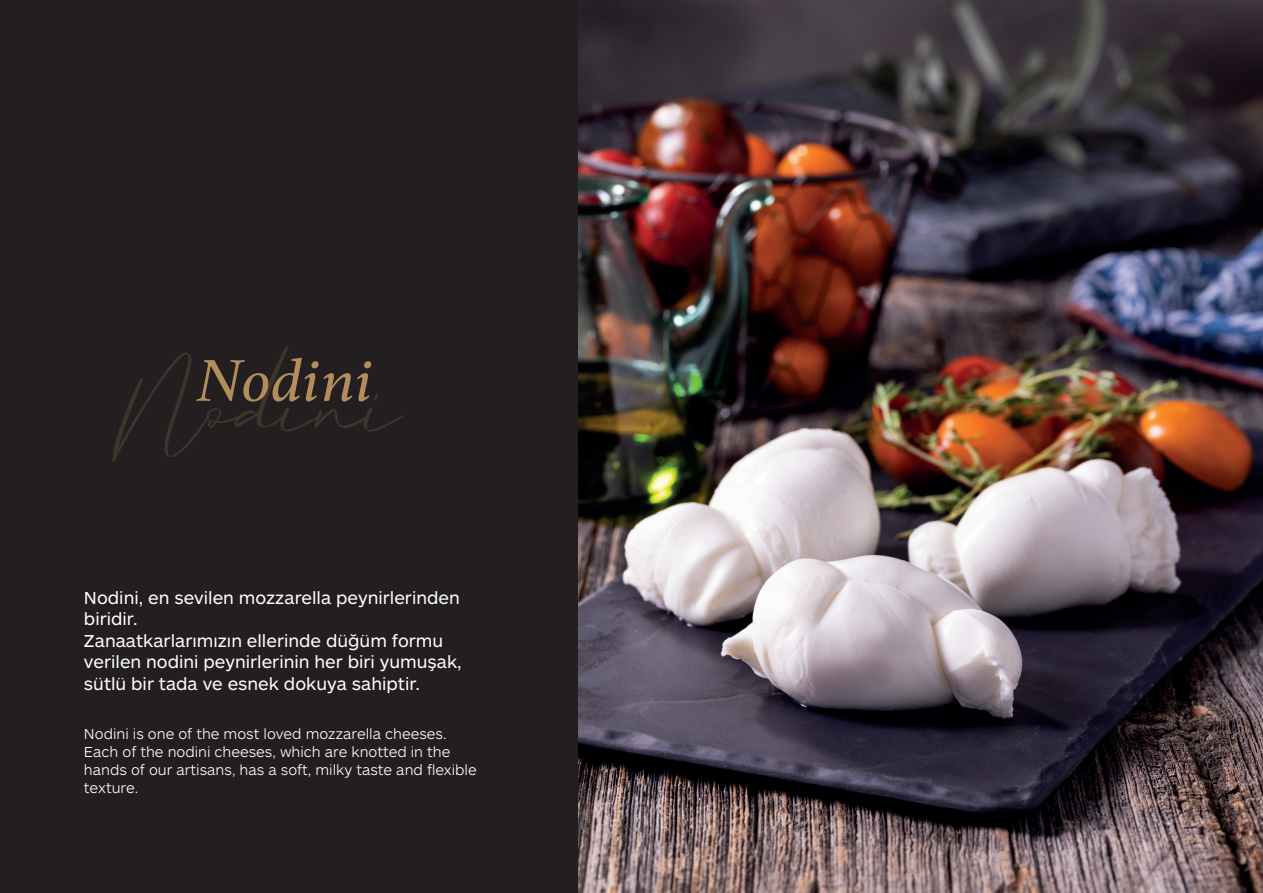
<style>
.page{position:relative;width:1263px;height:893px;background:#231f20}
.page>*{position:absolute;margin:0;border:0;box-sizing:border-box;transform-origin:0 0}
.t1{font:177.45px "Oxyless";letter-spacing:-.01em;color:#b28e5d}
.t2{font:italic 700 60px "Gambetta Variable";color:#b28e5d}
.t3{font:18px/21.6px "ARS Maquette Pro";color:#fff}
.t4{font:300 15px/18px "ARS Maquette Pro";color:#fff}
</style>
<div class="page">
<img style="left:578px;top:0;width:685px;height:893px">
<h1 class="t1" style="left:105px;top:347px;width:280px">Nodini</h1>
<p class="t2" style="left:197px;top:347px;width:178px">Nodini</p>
<p class="t3" style="left:84px;top:586px;width:377px">Nodini, en sevilen mozzarella peynirlerinden biridir.</p>
<p class="t3" style="left:84px;top:629px;width:379px">Zanaatkarlarımızın ellerinde düğüm formu verilen nodini peynirlerinin her biri yumuşak, sütlü bir tada ve esnek dokuya sahiptir.</p>
<p class="t4" style="left:84px;top:724px;width:364px">Nodini is one of the most loved mozzarella cheeses.</p>
<p class="t4" style="left:84px;top:742px;width:394px">Each of the nodini cheeses, which are knotted in the hands of our artisans, has a soft, milky taste and flexible texture.</p>
</div>
